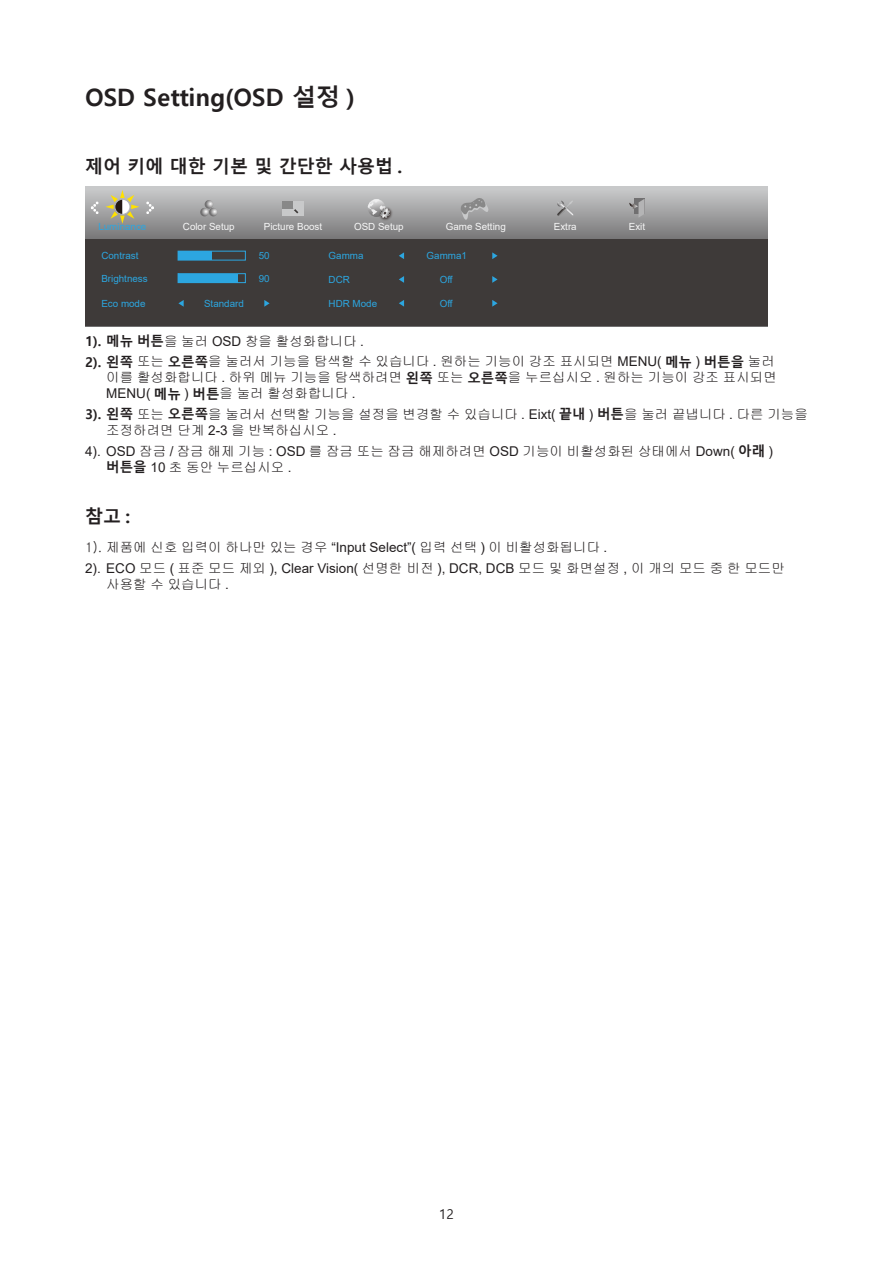
<style>
.page{position:relative;width:893px;height:1263px;background:#fff}
.page>*{position:absolute;margin:0;border:0;box-sizing:border-box;transform-origin:0 0}
.Heading_2{font:700 24px "Malgun Gothic";color:#231f20}
.content_bold{font:700 18px "Malgun Gothic";color:#231f20}
.t1{font:13.5px/16.2px "Gulim";color:#231f20}
.t2{font:13.5px "Malgun Gothic";color:#231f20}
.t3{font:9.75px "Arial";color:#2ca6e0}
.t4{font:9.75px "Arial";color:#f7f7f7}
.s1{font-family:"Malgun Gothic";font-weight:700}
.s2{font-family:"Arial"}
</style>
<div class="page">
<svg style="left:85px;top:187px;width:683px;height:52px;background:#a0a0a1"></svg>
<div style="left:85px;top:239px;width:683px;height:87px;background:#3e3a39"></div>
<svg style="left:91px;top:201px;width:8px;height:13px"></svg>
<svg style="left:146px;top:201px;width:8px;height:13px"></svg>
<svg style="left:105px;top:190px;width:34px;height:34px"></svg>
<svg style="left:200px;top:200px;width:18px;height:16px"></svg>
<div style="left:283px;top:201px;width:21px;height:15px;background:#c8c9ca"></div>
<div style="left:283px;top:201px;width:10px;height:7px;background:#888"></div>
<img style="left:377px;top:205px;width:18px;height:18px">
<svg style="left:368px;top:199px;width:22px;height:19px"></svg>
<svg style="left:629px;top:199px;width:16px;height:19px"></svg>
<svg style="left:557px;top:200px;width:18px;height:16px"></svg>
<div style="left:178px;top:251px;width:68px;height:9px;border:1px solid #2ca6e0"></div>
<div style="left:178px;top:251px;width:34px;height:9px;background:#2ca6e0"></div>
<div style="left:178px;top:273px;width:68px;height:10px;border:1px solid #2ca6e0"></div>
<div style="left:178px;top:274px;width:59px;height:9px;background:#2ca6e0"></div>
<svg style="left:178px;top:300px;width:6px;height:7px"></svg>
<svg style="left:264px;top:300px;width:6px;height:7px"></svg>
<svg style="left:399px;top:252px;width:5px;height:7px"></svg>
<svg style="left:492px;top:252px;width:6px;height:7px"></svg>
<svg style="left:399px;top:276px;width:5px;height:7px"></svg>
<svg style="left:492px;top:276px;width:6px;height:7px"></svg>
<svg style="left:399px;top:300px;width:5px;height:7px"></svg>
<svg style="left:492px;top:300px;width:6px;height:7px"></svg>
<svg style="left:461px;top:198px;width:27px;height:22px"></svg>
<p class="Heading_2" style="left:85px;top:83px;width:271px">OSD Setting(OSD 설정 )</p>
<p class="content_bold" style="left:85px;top:156px;width:319px">제어 키에 대한 기본 및 간단한 사용법 .</p>
<p class="t3" style="left:98px;top:220px;width:50px">Luminance</p>
<p class="t4" style="left:183px;top:220px;width:53px">Color Setup</p>
<p class="t4" style="left:264px;top:220px;width:60px">Picture Boost</p>
<p class="t4" style="left:354px;top:220px;width:51px">OSD Setup</p>
<p class="t4" style="left:554px;top:220px;width:24px">Extra</p>
<p class="t4" style="left:629px;top:220px;width:18px">Exit</p>
<p class="t3" style="left:101px;top:249px;width:39px">Contrast</p>
<p class="t3" style="left:259px;top:249px;width:12px">50</p>
<p class="t3" style="left:101px;top:272px;width:48px">Brightness</p>
<p class="t3" style="left:259px;top:272px;width:12px">90</p>
<p class="t3" style="left:101px;top:297px;width:46px">Eco mode</p>
<p class="t3" style="left:204px;top:297px;width:41px">Standard</p>
<p class="t4" style="left:446px;top:220px;width:62px">Game Setting</p>
<p class="t3" style="left:329px;top:249px;width:36px">Gamma</p>
<p class="t3" style="left:427px;top:249px;width:42px">Gamma1</p>
<p class="t3" style="left:329px;top:273px;width:23px">DCR</p>
<p class="t3" style="left:440px;top:273px;width:14px">Off</p>
<p class="t3" style="left:329px;top:297px;width:50px">HDR Mode</p>
<p class="t3" style="left:440px;top:297px;width:14px">Off</p>
<p class="t1" style="left:85px;top:333px;width:280px"><span class="s1">1). 메뉴 버튼</span>을 눌러 <span class="s2">OSD</span> 창을 활성화합니다 <span class="s2">.</span></p>
<p class="t1" style="left:106px;top:353px;width:672px;text-indent:-21px"><span class="s1">2). 왼쪽</span> 또는 <span class="s1">오른쪽</span>을 눌러서 기능을 탐색할 수 있습니다 <span class="s2">.</span> 원하는 기능이 강조 표시되면 <span class="s2">MENU(</span> <span class="s1">메뉴</span> <span class="s2">)</span> <span class="s1">버튼을</span> 눌러 이를 활성화합니다 <span class="s2">.</span> 하위 메뉴 기능을 탐색하려면 <span class="s1">왼쪽</span> 또는 <span class="s1">오른쪽</span>을 누르십시오 <span class="s2">.</span> 원하는 기능이 강조 표시되면<br><span class="s2">MENU(</span> <span class="s1">메뉴</span> <span class="s2">)</span> <span class="s1">버튼</span>을 눌러 활성화합니다 <span class="s2">.</span></p>
<p class="t1" style="left:106px;top:406px;width:703px;text-indent:-21px"><span class="s1">3). 왼쪽</span> 또는 <span class="s1">오른쪽</span>을 눌러서 선택할 기능을 설정을 변경할 수 있습니다 <span class="s2">. Eixt(</span> <span class="s1">끝내</span> <span class="s2">)</span> <span class="s1">버튼</span>을 눌러 끝냅니다 <span class="s2">.</span> 다른 기능을 조정하려면 단계 <span class="s2">2-3</span> 을 반복하십시오 <span class="s2">.</span></p>
<p class="t1" style="left:106px;top:443px;width:668px;text-indent:-21px"><span class="s2">4). OSD</span> 잠금 <span class="s2">/</span> 잠금 해제 기능 <span class="s2">: OSD</span> 를 잠금 또는 잠금 해제하려면 <span class="s2">OSD</span> 기능이 비활성화된 상태에서 <span class="s2">Down(</span> <span class="s1">아래</span> <span class="s2">) </span><span class="s1">버튼을</span> <span class="s2">10</span> 초 동안 누르십시오 <span class="s2">.</span></p>
<p class="content_bold" style="left:85px;top:505px;width:47px">참고 :</p>
<p class="t1" style="left:85px;top:539px;width:524px">1). 제품에 신호 입력이 하나만 있는 경우 <span class="s2">“Input Select”(</span> 입력 선택 <span class="s2">)</span> 이 비활성화됩니다 <span class="s2">.</span></p>
<p class="t1" style="left:106px;top:560px;width:680px;text-indent:-21px"><span class="s2">2). ECO</span> 모드 <span class="s2">(</span> 표준 모드 제외 <span class="s2">), Clear Vision(</span> 선명한 비전 <span class="s2">), DCR, DCB</span> 모드 및 화면설정 <span class="s2">,</span> 이 개의 모드 중 한 모드만 사용할 수 있습니다 <span class="s2">.</span></p>
<p class="t2" style="left:439px;top:1206px;width:16px">12</p>
</div>
